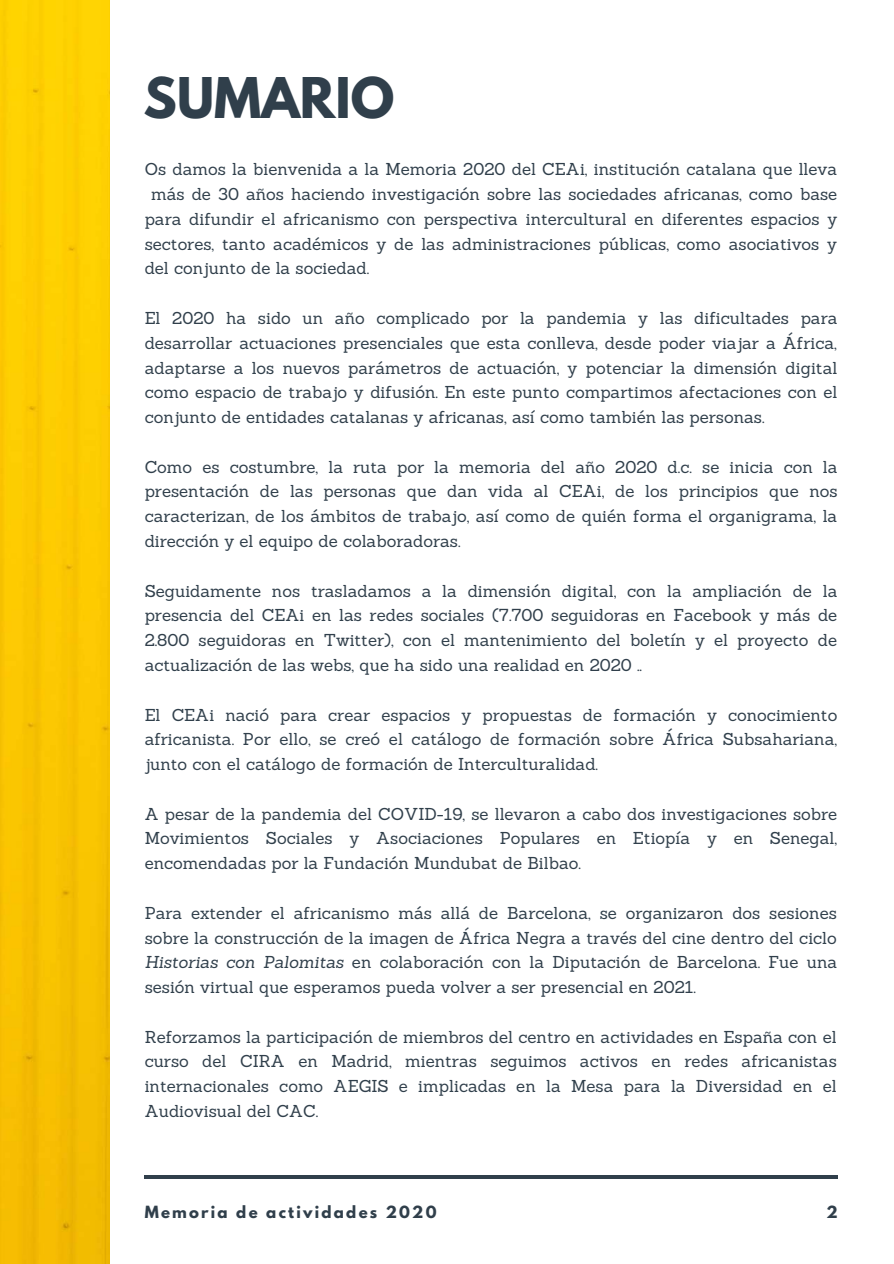
<style>
.page{position:relative;width:894px;height:1264px;background:#fff}
.page>*{position:absolute;margin:0;border:0;box-sizing:border-box;transform-origin:0 0}
.t1{font:700 49.65px "League Spartan";color:#303f4b}
.t2{font:16.8px/24.8px "Sanchez";color:#303f4b;text-align:justify}
.t3{font:700 14.85px "League Spartan";letter-spacing:.15em;color:#303f4b}
.s1{font-style:italic}
</style>
<div class="page">
<img style="left:0;top:0;width:109px;height:1263px">
<hr style="left:145px;top:1175px;width:692px;height:3px;background:#303f4b">
<h1 class="t1" style="left:143px;top:73px;width:252px">SUMARIO</h1>
<p class="t2" style="left:145px;top:157px;width:693px">Os damos la bienvenida a la Memoria 2020 del CEAi, institución catalana que lleva</p>
<p class="t2" style="left:151px;top:181px;width:687px">más de 30 años haciendo investigación sobre las sociedades africanas, como base</p>
<p class="t2" style="left:145px;top:206px;width:694px">para difundir el africanismo con perspectiva intercultural en diferentes espacios y</p>
<p class="t2" style="left:145px;top:231px;width:693px">sectores, tanto académicos y de las administraciones públicas, como asociativos y</p>
<p class="t2" style="left:145px;top:256px;width:226px">del conjunto de la sociedad.</p>
<p class="t2" style="left:145px;top:305px;width:694px">El 2020 ha sido un año complicado por la pandemia y las dificultades para desarrollar actuaciones presenciales que esta conlleva, desde poder viajar a África, adaptarse a los nuevos parámetros de actuación, y potenciar la dimensión digital como espacio de trabajo y difusión. En este punto compartimos afectaciones con el conjunto de entidades catalanas y africanas, así como también las personas.</p>
<p class="t2" style="left:145px;top:454px;width:694px">Como es costumbre, la ruta por la memoria del año 2020 d.c. se inicia con la presentación de las personas que dan vida al CEAi, de los principios que nos caracterizan, de los ámbitos de trabajo, así como de quién forma el organigrama, la dirección y el equipo de colaboradoras.</p>
<p class="t2" style="left:145px;top:578px;width:694px">Seguidamente nos trasladamos a la dimensión digital, con la ampliación de la presencia del CEAi en las redes sociales (7.700 seguidoras en Facebook y más de 2.800 seguidoras en Twitter), con el mantenimiento del boletín y el proyecto de actualización de las webs, que ha sido una realidad en 2020 ..</p>
<p class="t2" style="left:145px;top:702px;width:694px">El CEAi nació para crear espacios y propuestas de formación y conocimiento africanista. Por ello, se creó el catálogo de formación sobre África Subsahariana, junto con el catálogo de formación de Interculturalidad.</p>
<p class="t2" style="left:145px;top:801px;width:693px">A pesar de la pandemia del COVID-19, se llevaron a cabo dos investigaciones sobre Movimientos Sociales y Asociaciones Populares en Etiopía y en Senegal, encomendadas por la Fundación Mundubat de Bilbao.</p>
<p class="t2" style="left:145px;top:900px;width:693px">Para extender el africanismo más allá de Barcelona, se organizaron dos sesiones sobre la construcción de la imagen de África Negra a través del cine dentro del ciclo <span class="s1">Historias con Palomitas</span> en colaboración con la Diputación de Barcelona. Fue una sesión virtual que esperamos pueda volver a ser presencial en 2021.</p>
<p class="t2" style="left:145px;top:1024px;width:693px">Reforzamos la participación de miembros del centro en actividades en España con el curso del CIRA en Madrid, mientras seguimos activos en redes africanistas internacionales como AEGIS e implicadas en la Mesa para la Diversidad en el Audiovisual del CAC.</p>
<p class="t3" style="left:145px;top:1204px;width:293px">Memoria de actividades 2020</p>
<p class="t3" style="left:826px;top:1204px;width:13px">2</p>
</div>
